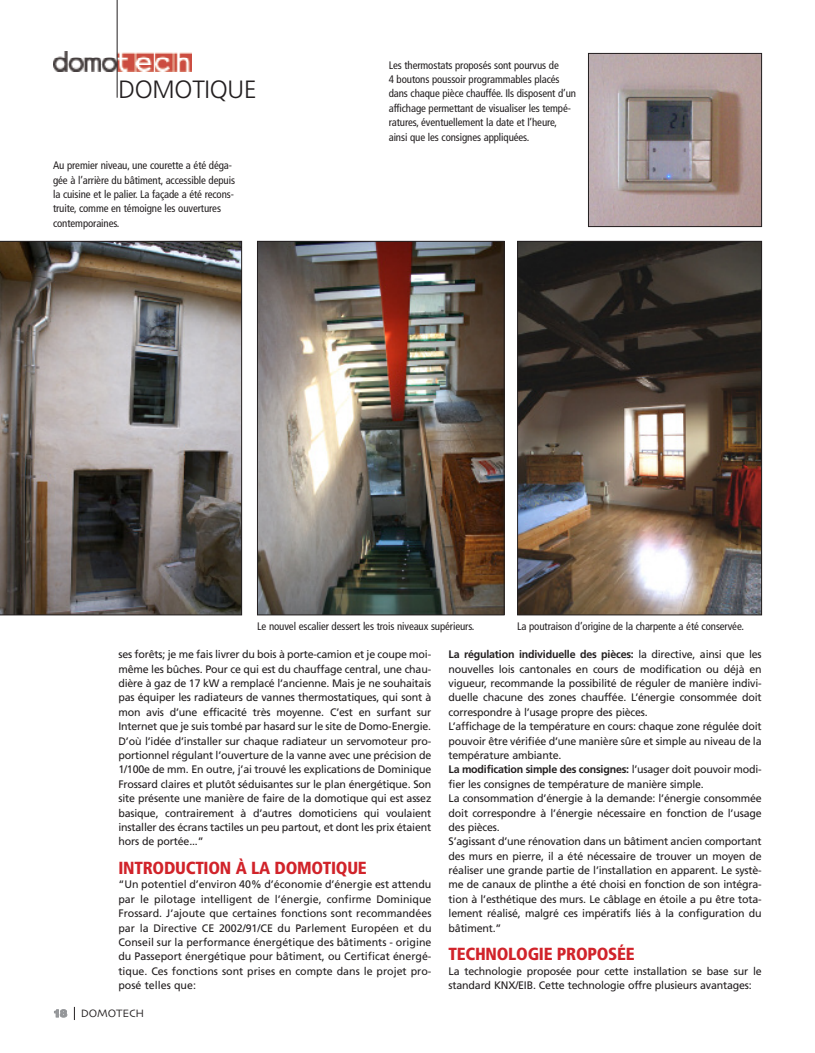
<style>
.page{position:relative;width:815px;height:1053px;background:#fff}
.page>*{position:absolute;margin:0;border:0;box-sizing:border-box;transform-origin:0 0}
.t1{font:300 25px "Frutiger";letter-spacing:-.01em;color:#231f20}
.t2{font:900 condensed 17.5px "Frutiger";letter-spacing:-.015em;color:#d1232a}
.t3{font:11.25px "Skia";letter-spacing:-.01em;color:#231f20}
.t4{font:10.88px/14.4px "Frutiger";letter-spacing:-.015em;color:#231f20;text-align:justify}
.t5{font:condensed 10.88px/14.4px "Frutiger";letter-spacing:-.01em;color:#231f20}
.s1{font-family:"Helvetica Neue";font-weight:900;font-size:10.62px;color:#939598}
.s2{font-weight:700}
</style>
<div class="page">
<svg style="left:74px;top:1006px;width:1px;height:13px"></svg>
<img style="left:56px;top:51px;width:136px;height:7px">
<img style="left:53px;top:58px;width:139px;height:14px">
<hr style="left:117px;top:0;width:1px;height:98px;background:#231f20">
<img style="left:590px;top:55px;width:170px;height:170px">
<div style="left:588px;top:53px;width:174px;height:174px;border:1px solid #231f20"></div>
<svg style="left:0;top:241px;width:242px;height:374px;background:#78716c"></svg>
<img style="left:259px;top:243px;width:243px;height:370px">
<div style="left:257px;top:241px;width:247px;height:374px;border:1px solid #231f20"></div>
<img style="left:519px;top:243px;width:241px;height:370px">
<div style="left:517px;top:241px;width:245px;height:374px;border:1px solid #231f20"></div>
<h1 class="t1" style="left:118px;top:79px;width:140px">DOMOTIQUE</h1>
<p class="t5" style="left:53px;top:159px;width:184px">Au premier niveau, une courette a été déga&shy;gée à l’arrière du bâtiment, accessible depuis la cuisine et le palier. La façade a été recons&shy;truite, comme en témoigne les ouvertures contemporaines.</p>
<p class="t5" style="left:389px;top:58px;width:189px">Les thermostats proposés sont pourvus de<br>4 boutons poussoir programmables placés dans chaque pièce chauffée. Ils disposent d’un affichage permettant de visualiser les tempé&shy;ratures, éventuellement la date et l’heure, ainsi que les consignes appliquées.</p>
<p class="t5" style="left:257px;top:619px;width:219px">Le nouvel escalier dessert les trois niveaux supérieurs.</p>
<p class="t5" style="left:517px;top:619px;width:228px">La poutraison d’origine de la charpente a été conservée.</p>
<p class="t4" style="left:118px;top:648px;width:314px">ses forêts; je me fais livrer du bois à porte-camion et je coupe moi&shy;même les bûches. Pour ce qui est du chauffage central, une chau&shy;dière à gaz de 17 kW a remplacé l’ancienne. Mais je ne souhaitais pas équiper les radiateurs de vannes thermostatiques, qui sont à mon avis d’une efficacité très moyenne. C’est en surfant sur Internet que je suis tombé par hasard sur le site de Domo-Energie.<br>D’où l’idée d’installer sur chaque radiateur un servomoteur pro&shy;portionnel régulant l’ouverture de la vanne avec une précision de 1/100e de mm. En outre, j’ai trouvé les explications de Dominique Frossard claires et plutôt séduisantes sur le plan énergétique. Son site présente une manière de faire de la domotique qui est assez basique, contrairement à d’autres domoticiens qui voulaient installer des écrans tactiles un peu partout, et dont les prix étaient hors de portée...”</p>
<h2 class="t2" style="left:118px;top:860px;width:250px">INTRODUCTION À LA DOMOTIQUE</h2>
<p class="t4" style="left:118px;top:878px;width:315px">“Un potentiel d’environ 40% d’économie d’énergie est attendu par le pilotage intelligent de l’énergie, confirme Dominique Frossard. J’ajoute que certaines fonctions sont recommandées par la Directive CE 2002/91/CE du Parlement Européen et du Conseil sur la performance énergétique des bâtiments - origine du Passeport énergétique pour bâtiment, ou Certificat énergé&shy;tique. Ces fonctions sont prises en compte dans le projet pro&shy;posé telles que:</p>
<p class="t3" style="left:53px;top:1006px;width:92px"><span class="s1">18</span> DOMOTECH</p>
<p class="t4" style="left:449px;top:648px;width:315px;text-align:left"><span class="s2">La régulation individuelle des pièces:</span> la directive, ainsi que les nouvelles lois cantonales en cours de modification ou déjà en vigueur, recommande la possibilité de réguler de manière indivi&shy;duelle chacune des zones chauffée. L’énergie consommée doit correspondre à l’usage propre des pièces.<br>L’affichage de la température en cours: chaque zone régulée doit pouvoir être vérifiée d’une manière sûre et simple au niveau de la température ambiante.<br><span class="s2">La modification simple des consignes:</span> l’usager doit pouvoir modi&shy;fier les consignes de température de manière simple.<br>La consommation d’énergie à la demande: l’énergie consommée doit correspondre à l’énergie nécessaire en fonction de l’usage des pièces.<br>S’agissant d’une rénovation dans un bâtiment ancien comportant des murs en pierre, il a été nécessaire de trouver un moyen de réaliser une grande partie de l’installation en apparent. Le systè&shy;me de canaux de plinthe a été choisi en fonction de son intégra&shy;tion à l’esthétique des murs. Le câblage en étoile a pu être tota&shy;lement réalisé, malgré ces impératifs liés à la configuration du bâtiment.”</p>
<h2 class="t2" style="left:449px;top:947px;width:188px">TECHNOLOGIE PROPOSÉE</h2>
<p class="t4" style="left:449px;top:964px;width:315px">La technologie proposée pour cette installation se base sur le standard KNX/EIB. Cette technologie offre plusieurs avantages:</p>
</div>
